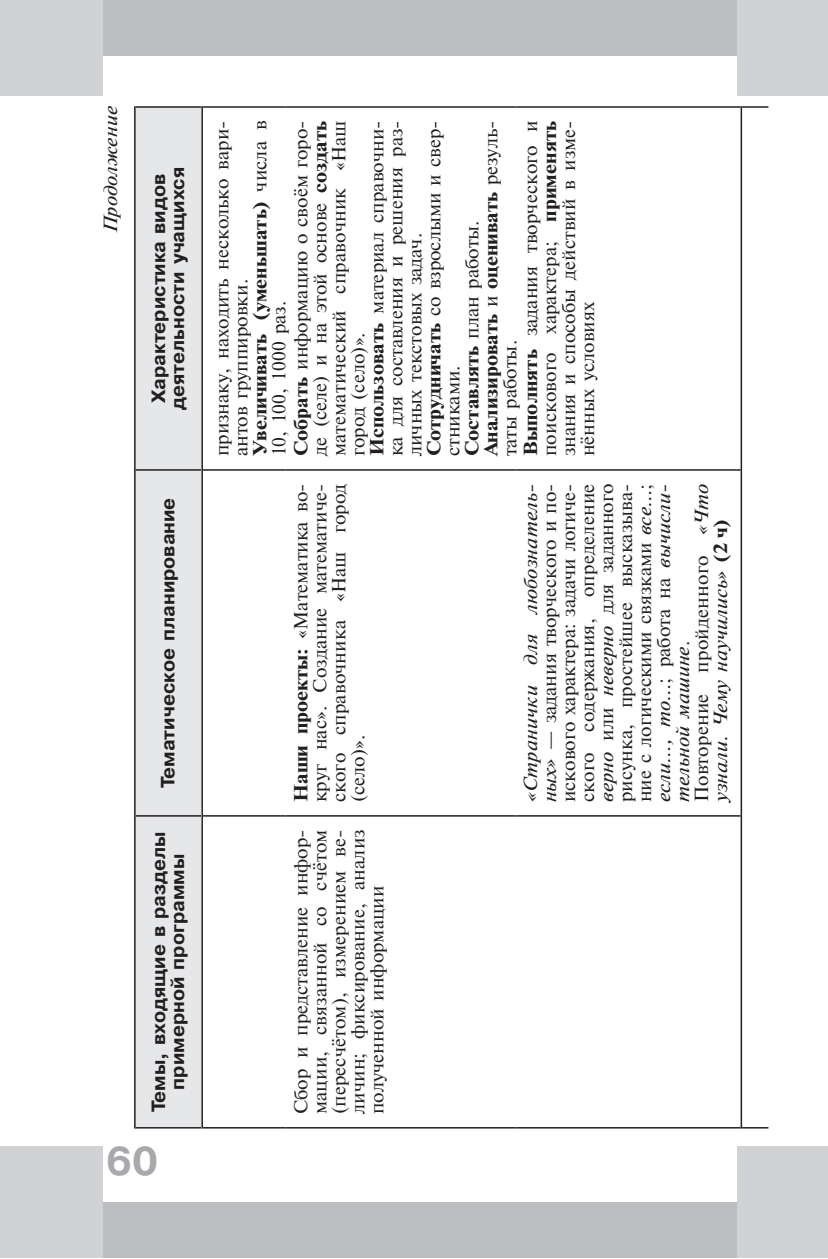
<style>
.page{position:relative;width:828px;height:1259px;background:#fff}
.page>*{position:absolute;margin:0;border:0;box-sizing:border-box;transform-origin:0 0}
.t1{font:700 40px "Pragmatica C";color:#a8a9ad}
.t2{font:700 19.2px/19.2px "Pragmatica C";color:#231f20;text-align:center}
.t3{font:19px/19px "Newton C San Pin";color:#231f20}
.t4{font:italic 19px "Newton C San Pin";color:#231f20}
.s1{font-weight:700}
.s2{font-style:italic}
</style>
<div class="page">
<div style="left:28px;top:0;width:783px;height:56px;background:#bcbdc0"></div>
<div style="left:0;top:0;width:102px;height:95px;background:#d1d2d4"></div>
<div style="left:737px;top:0;width:91px;height:95px;background:#d1d2d4"></div>
<div style="left:28px;top:1202px;width:783px;height:56px;background:#bcbdc0"></div>
<div style="left:0;top:1146px;width:102px;height:112px;background:#d1d2d4"></div>
<div style="left:737px;top:1146px;width:91px;height:112px;background:#d1d2d4"></div>
<div style="left:136px;top:108px;width:65px;height:1019px;background:#e6e7e9"></div>
<hr style="left:136px;top:815px;width:65px;height:1px;background:#231f20">
<hr style="left:136px;top:469px;width:65px;height:2px;background:#231f20">
<hr style="left:134px;top:816px;width:2px;height:312px;background:#231f20">
<hr style="left:136px;top:1127px;width:65px;height:1px;background:#231f20">
<hr style="left:134px;top:106px;width:2px;height:710px;background:#231f20">
<hr style="left:136px;top:106px;width:65px;height:2px;background:#231f20">
<hr style="left:203px;top:1127px;width:82px;height:1px;background:#231f20">
<hr style="left:203px;top:106px;width:82px;height:2px;background:#231f20">
<hr style="left:285px;top:1127px;width:231px;height:1px;background:#231f20">
<hr style="left:285px;top:106px;width:231px;height:2px;background:#231f20">
<hr style="left:203px;top:815px;width:82px;height:1px;background:#231f20">
<hr style="left:203px;top:469px;width:82px;height:2px;background:#231f20">
<hr style="left:285px;top:815px;width:231px;height:1px;background:#231f20">
<hr style="left:285px;top:469px;width:231px;height:2px;background:#231f20">
<hr style="left:516px;top:815px;width:224px;height:1px;background:#231f20">
<hr style="left:516px;top:469px;width:224px;height:2px;background:#231f20">
<hr style="left:201px;top:106px;width:2px;height:1022px;background:#231f20">
<hr style="left:516px;top:1127px;width:224px;height:1px;background:#231f20">
<hr style="left:516px;top:106px;width:224px;height:2px;background:#231f20">
<hr style="left:740px;top:106px;width:2px;height:1022px;background:#231f20">
<svg style="left:742px;top:1127px;width:26px;height:1px"></svg>
<hr style="left:742px;top:106px;width:26px;height:2px;background:#231f20">
<p class="t4" style="left:103px;top:233px;width:129px;rotate:-90deg">Продолжение</p>
<p class="t2" style="left:150px;top:410px;width:244px;rotate:-90deg">Характеристика видов деятельности учащихся</p>
<p class="t2" style="left:160px;top:788px;width:292px;rotate:-90deg">Тематическое планирование</p>
<p class="t2" style="left:150px;top:1112px;width:282px;rotate:-90deg">Темы, входящие в разделы примерной программы</p>
<h1 class="t1" style="left:106px;top:1146px;width:54px">60</h1>
<p class="t3" style="left:522px;top:456px;width:337px;text-align:justify;rotate:-90deg"><span class="s1">Выполнять</span> задания творческого и поискового характера; <span class="s1">применять </span>знания и способы действий в изме&shy;нённых условиях</p>
<p class="t3" style="left:293px;top:456px;width:337px;rotate:-90deg"><span class="s1">Собрать</span> информацию о своём горо&shy;де (селе) и на этой основе <span class="s1">создать </span>математический справочник «Наш город (село)».<br><span class="s1">Использовать</span> материал справочни&shy;ка для составления и решения раз&shy;личных текстовых задач.<br><span class="s1">Сотрудничать</span> со взрослыми и свер&shy;стниками.<br><span class="s1">Составлять</span> план работы.<br><span class="s1">Анализировать</span> и <span class="s1">оценивать</span> резуль&shy;таты работы.</p>
<p class="t3" style="left:214px;top:456px;width:337px;rotate:-90deg">признаку, находить несколько вари&shy;антов группировки.<br><span class="s1">Увеличивать (уменьшать)</span> числа в<br>10, 100, 1000 раз.</p>
<p class="t3" style="left:293px;top:802px;width:320px;text-align:justify;rotate:-90deg"><span class="s1">Наши проекты:</span> «Математика во&shy;круг нас». Создание математиче&shy;ского справочника «Наш город (село)».</p>
<p class="t3" style="left:293px;top:1114px;width:286px;text-align:justify;rotate:-90deg">Сбор и представление инфор&shy;мации, связанной со счётом (пересчётом), измерением ве&shy;личин; фиксирование, анализ полученной информации</p>
<p class="t3" style="left:522px;top:802px;width:320px;rotate:-90deg"><span class="s2">«Странички для любознатель&shy;ных» —</span> задания творческого и по&shy;искового характера: задачи логиче&shy;ского содержания, определение <span class="s2">верно</span> или <span class="s2">неверно</span> для заданного рисунка, простейшее высказыва&shy;ние с логическими связками <span class="s2">все…</span>; <span class="s2">если…, то…</span>; работа на <span class="s2">вычисли&shy;тельной машине</span>.<br>Повторение пройденного <span class="s2">«Что узнали. Чему научились»</span> <span class="s1">(2 ч)</span></p>
</div>
